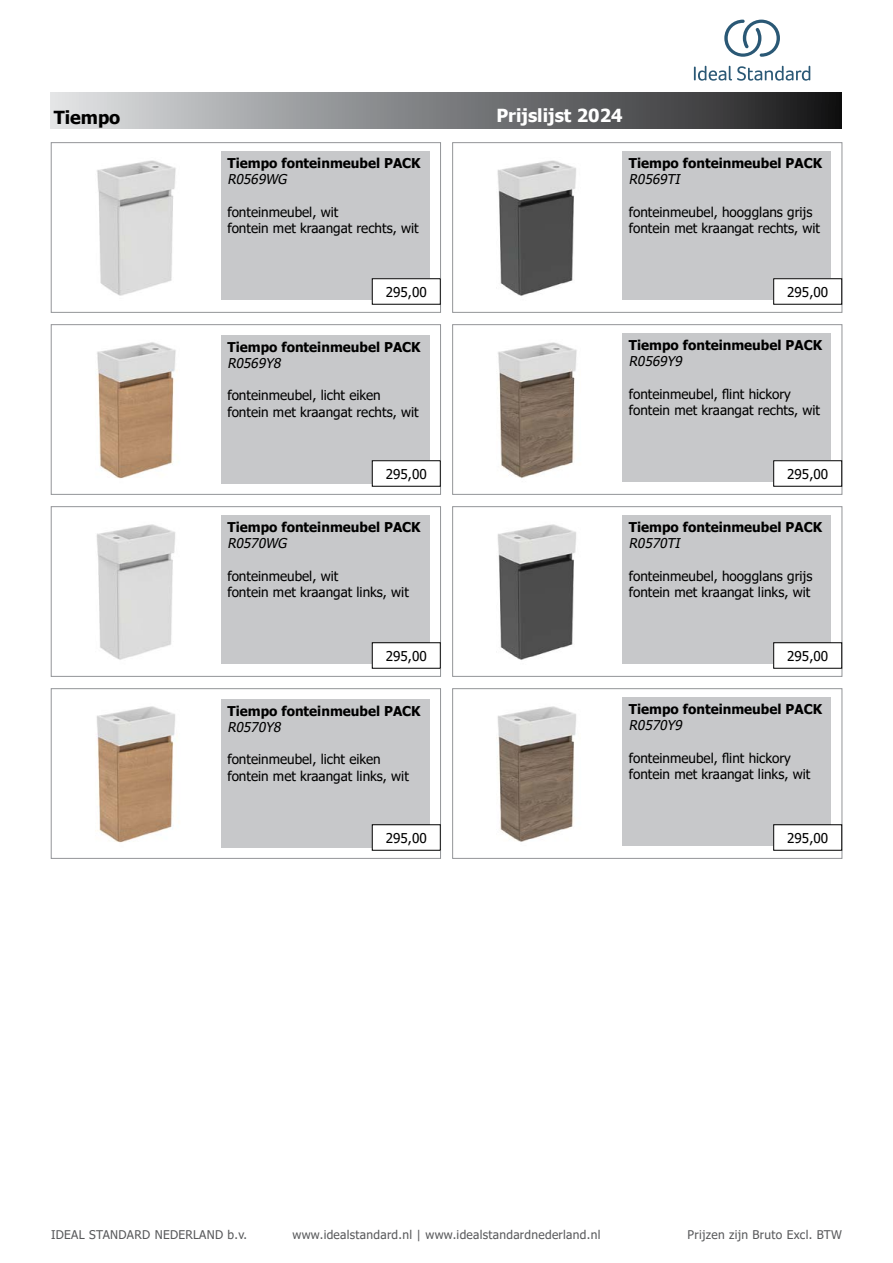
<style>
.page{position:relative;width:893px;height:1263px;background:#fff}
.page>*{position:absolute;margin:0;border:0;box-sizing:border-box;transform-origin:0 0}
.t1{font:700 18px "Tahoma";color:#fff}
.t2{font:700 18px "Tahoma";color:#000}
.t3{font:13.5px/16.2px "Tahoma";color:#000}
.t4{font:700 13.5px "Tahoma";color:#000}
.t5{font:italic 13.5px "Tahoma";color:#000}
.t6{font:12px "Tahoma";letter-spacing:.025em;color:#58595b}
</style>
<div class="page">
<div style="left:51px;top:92px;width:791px;height:37px;background:linear-gradient(to right,#dee1e3,#1a1a1b)"></div>
<div style="left:51px;top:142px;width:390px;height:171px;border:1px solid #939598"></div>
<div style="left:51px;top:324px;width:390px;height:171px;border:1px solid #939598"></div>
<img style="left:97px;top:342px;width:79px;height:137px">
<div style="left:221px;top:335px;width:209px;height:149px;background:#c7c8ca"></div>
<img style="left:97px;top:160px;width:79px;height:136px">
<div style="left:221px;top:151px;width:209px;height:149px;background:#c7c8ca"></div>
<div style="left:452px;top:142px;width:390px;height:171px;border:1px solid #939598"></div>
<img style="left:497px;top:160px;width:79px;height:136px">
<div style="left:622px;top:151px;width:209px;height:149px;background:#c7c8ca"></div>
<div style="left:452px;top:324px;width:390px;height:171px;border:1px solid #939598"></div>
<img style="left:498px;top:342px;width:79px;height:136px">
<div style="left:622px;top:333px;width:209px;height:149px;background:#c7c8ca"></div>
<div style="left:51px;top:506px;width:390px;height:170px;border:1px solid #939598"></div>
<div style="left:51px;top:688px;width:390px;height:170px;border:1px solid #939598"></div>
<img style="left:96px;top:706px;width:79px;height:137px">
<div style="left:221px;top:699px;width:209px;height:149px;background:#c7c8ca"></div>
<img style="left:96px;top:524px;width:80px;height:136px">
<div style="left:221px;top:515px;width:209px;height:149px;background:#c7c8ca"></div>
<div style="left:452px;top:506px;width:390px;height:170px;border:1px solid #939598"></div>
<img style="left:497px;top:524px;width:79px;height:136px">
<div style="left:622px;top:515px;width:209px;height:149px;background:#c7c8ca"></div>
<div style="left:452px;top:688px;width:390px;height:170px;border:1px solid #939598"></div>
<img style="left:497px;top:706px;width:79px;height:136px">
<div style="left:622px;top:697px;width:209px;height:149px;background:#c7c8ca"></div>
<div style="left:372px;top:279px;width:68px;height:25px;background:#fff"></div>
<div style="left:372px;top:461px;width:68px;height:25px;background:#fff"></div>
<div style="left:372px;top:460px;width:68px;height:26px;border:1px solid #000"></div>
<div style="left:774px;top:279px;width:68px;height:25px;background:#fff"></div>
<div style="left:774px;top:461px;width:68px;height:25px;background:#fff"></div>
<div style="left:773px;top:460px;width:69px;height:26px;border:1px solid #000"></div>
<div style="left:372px;top:643px;width:68px;height:25px;background:#fff"></div>
<div style="left:372px;top:642px;width:68px;height:26px;border:1px solid #000"></div>
<div style="left:372px;top:825px;width:68px;height:25px;background:#fff"></div>
<div style="left:372px;top:824px;width:68px;height:26px;border:1px solid #000"></div>
<div style="left:774px;top:643px;width:68px;height:25px;background:#fff"></div>
<div style="left:773px;top:642px;width:69px;height:26px;border:1px solid #000"></div>
<div style="left:774px;top:825px;width:68px;height:25px;background:#fff"></div>
<div style="left:773px;top:824px;width:69px;height:26px;border:1px solid #000"></div>
<svg style="left:694px;top:66px;width:116px;height:15px"></svg>
<svg style="left:724px;top:20px;width:56px;height:37px"></svg>
<h1 class="t2" style="left:54px;top:105px;width:68px">Tiempo</h1>
<p class="t4" style="left:227px;top:154px;width:195px">Tiempo fonteinmeubel PACK</p>
<p class="t5" style="left:227px;top:170px;width:64px">R0569WG</p>
<p class="t3" style="left:227px;top:204px;width:193px">fonteinmeubel, wit<br>fontein met kraangat rechts, wit</p>
<p class="t3" style="left:386px;top:284px;width:42px">295,00</p>
<p class="t4" style="left:227px;top:337px;width:195px">Tiempo fonteinmeubel PACK</p>
<p class="t5" style="left:227px;top:354px;width:58px">R0569Y8</p>
<p class="t3" style="left:227px;top:388px;width:193px">fonteinmeubel, licht eiken fontein met kraangat rechts, wit</p>
<p class="t3" style="left:386px;top:466px;width:42px">295,00</p>
<p class="t4" style="left:227px;top:518px;width:195px">Tiempo fonteinmeubel PACK</p>
<p class="t5" style="left:227px;top:534px;width:64px">R0570WG</p>
<p class="t3" style="left:227px;top:568px;width:183px">fonteinmeubel, wit<br>fontein met kraangat links, wit</p>
<p class="t3" style="left:386px;top:648px;width:42px">295,00</p>
<p class="t4" style="left:227px;top:701px;width:195px">Tiempo fonteinmeubel PACK</p>
<p class="t5" style="left:227px;top:718px;width:58px">R0570Y8</p>
<p class="t3" style="left:227px;top:752px;width:183px">fonteinmeubel, licht eiken fontein met kraangat links, wit</p>
<p class="t3" style="left:386px;top:830px;width:42px">295,00</p>
<h1 class="t1" style="left:496px;top:103px;width:128px">Prijslijst 2024</h1>
<p class="t4" style="left:629px;top:154px;width:195px">Tiempo fonteinmeubel PACK</p>
<p class="t5" style="left:629px;top:170px;width:56px">R0569TI</p>
<p class="t3" style="left:629px;top:204px;width:193px">fonteinmeubel, hoogglans grijs fontein met kraangat rechts, wit</p>
<p class="t3" style="left:787px;top:284px;width:42px">295,00</p>
<p class="t4" style="left:629px;top:336px;width:195px">Tiempo fonteinmeubel PACK</p>
<p class="t5" style="left:629px;top:352px;width:58px">R0569Y9</p>
<p class="t3" style="left:629px;top:386px;width:193px">fonteinmeubel, flint hickory fontein met kraangat rechts, wit</p>
<p class="t3" style="left:787px;top:466px;width:42px">295,00</p>
<p class="t4" style="left:629px;top:518px;width:195px">Tiempo fonteinmeubel PACK</p>
<p class="t5" style="left:629px;top:534px;width:56px">R0570TI</p>
<p class="t3" style="left:629px;top:568px;width:185px">fonteinmeubel, hoogglans grijs fontein met kraangat links, wit</p>
<p class="t3" style="left:787px;top:648px;width:42px">295,00</p>
<p class="t4" style="left:629px;top:700px;width:195px">Tiempo fonteinmeubel PACK</p>
<p class="t5" style="left:629px;top:716px;width:58px">R0570Y9</p>
<p class="t3" style="left:629px;top:750px;width:183px">fonteinmeubel, flint hickory fontein met kraangat links, wit</p>
<p class="t3" style="left:787px;top:830px;width:42px">295,00</p>
<p class="t6" style="left:51px;top:1227px;width:198px">IDEAL STANDARD NEDERLAND b.v.</p>
<p class="t6" style="left:292px;top:1227px;width:309px">www.idealstandard.nl | www.idealstandardnederland.nl</p>
<p class="t6" style="left:688px;top:1227px;width:156px">Prijzen zijn Bruto Excl. BTW</p>
</div>
